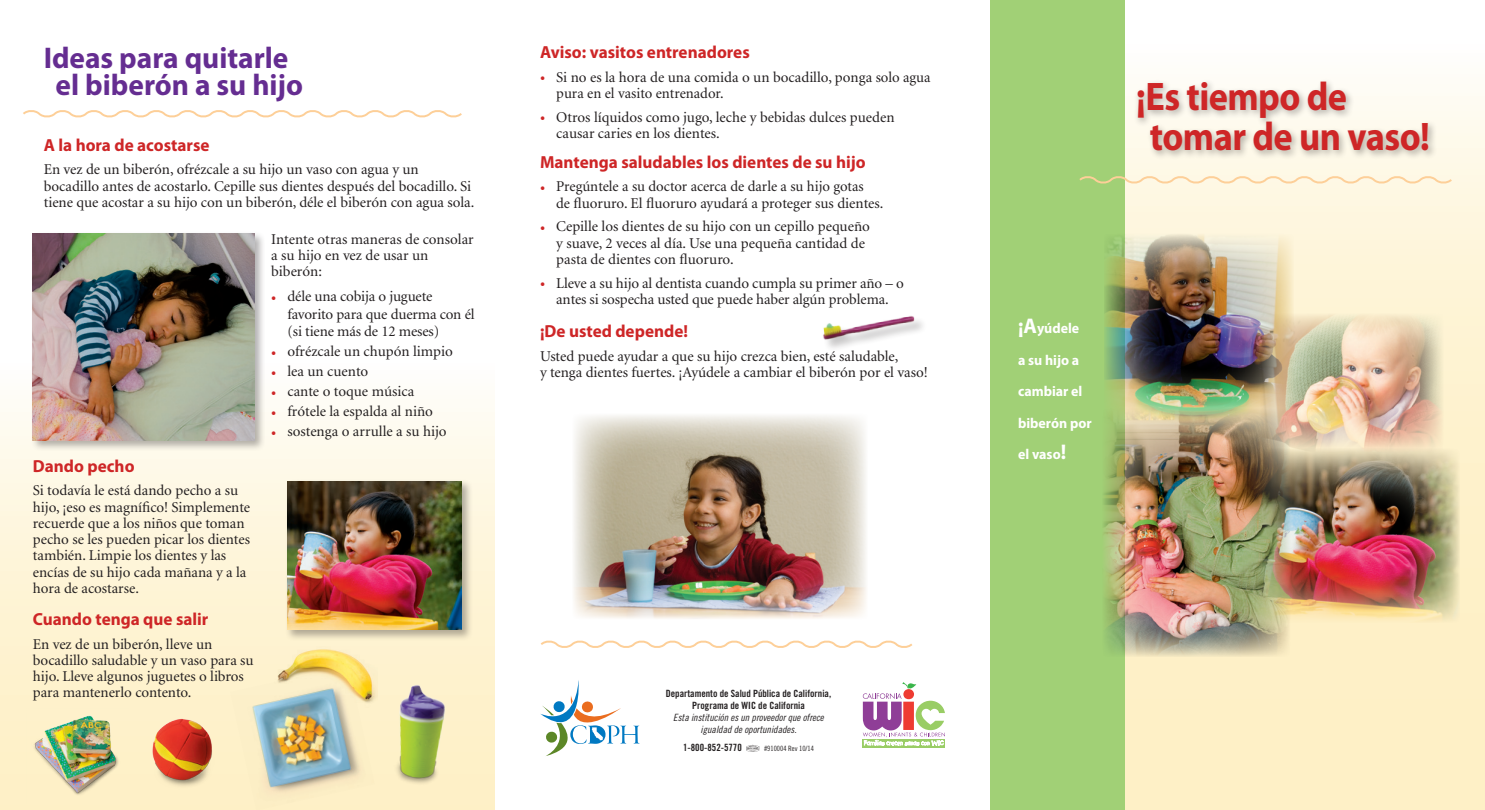
<style>
.page{position:relative;width:1485px;height:810px;background:#fff}
.page>*{position:absolute;margin:0;border:0;box-sizing:border-box;transform-origin:0 0}
.Brochure_title{font:700 40px "Myriad Pro";letter-spacing:-.015em;color:#ce2627;scale:.91 1}
.Main_Heading{font:700 30px/27.5px "Myriad Pro";color:#652d91;text-align:center}
.Subhead{font:700 17.5px "Myriad Pro";color:#ce2627}
.Body_text{font:700 17.5px "Myriad Pro";color:#ce2627}
.Body_text-2{font:15px/16.2px "Minion";color:#231f20}
.Bullet_text{font:15px/16.2px "Minion";color:#231f20}
.t1{font:700 14.38px/31.5px "Myriad Pro";color:#fff}
.t2{font:10px/12px "Trade Gothic Bold Cond Twenty";color:#231f20;text-align:center}
.t3{font:7.25px "Trade Gothic Cond Eighteen";color:#231f20}
.s1{font-size:17.5px;color:#ce2627}
.s2{font-family:"Trade Gothic Cond Eighteen Obl"}
.s3{font-size:21.25px}
</style>
<div class="page">
<div style="left:0;top:359px;width:495px;height:451px;background:linear-gradient(to bottom,#fefcf7,#feeebf)"></div>
<svg style="left:1125px;top:93px;width:360px;height:717px;background:#fdf2d0"></svg>
<div style="left:990px;top:0;width:135px;height:810px;background:#a1d076"></div>
<svg style="left:1079px;top:173px;width:375px;height:13px;background:#f4edcc"></svg>
<div style="left:1134px;top:78px;width:304px;height:82px;background:#231f20;opacity:.35"></div>
<div style="left:31px;top:231px;width:234px;height:221px;background:#231f20;opacity:.35"></div>
<img style="left:33px;top:233px;width:221px;height:208px">
<div style="left:285px;top:479px;width:188px;height:162px;background:#231f20;opacity:.35"></div>
<img style="left:288px;top:481px;width:174px;height:149px">
<svg style="left:23px;top:110px;width:439px;height:8px"></svg>
<img style="left:27px;top:709px;width:101px;height:97px">
<img style="left:145px;top:715px;width:82px;height:75px">
<img style="left:383px;top:676px;width:77px;height:117px">
<img style="left:823px;top:316px;width:100px;height:32px">
<img style="left:1291px;top:448px;width:169px;height:175px">
<img style="left:1103px;top:424px;width:188px;height:233px">
<img style="left:1104px;top:234px;width:190px;height:190px">
<img style="left:1260px;top:314px;width:184px;height:138px">
<img style="left:574px;top:415px;width:292px;height:204px">
<svg style="left:540px;top:640px;width:372px;height:8px"></svg>
<div style="left:230px;top:666px;width:145px;height:144px;background:#fef0c7"></div>
<img style="left:253px;top:648px;width:119px;height:139px">
<img style="left:275px;top:647px;width:103px;height:62px">
<div style="left:863px;top:739px;width:82px;height:8px;background:#99cd65"></div>
<svg style="left:863px;top:682px;width:82px;height:64px"></svg>
<svg style="left:540px;top:680px;width:100px;height:76px"></svg>
<svg style="left:746px;top:745px;width:13px;height:7px"></svg>
<p class="Main_Heading" style="left:44px;top:43px;width:261px">Ideas para quitarle el biberón a su hijo</p>
<p class="Subhead" style="left:44px;top:133px;width:167px">A la hora de acostarse</p>
<p class="Body_text-2" style="left:44px;top:162px;width:432px">En vez de un biberón, ofrézcale a su hijo un vaso con agua y un bocadillo antes de acostarlo. Cepille sus dientes después del bocadillo. Si tiene que acostar a su hijo con un biberón, déle el biberón con agua sola.</p>
<p class="Body_text-2" style="left:271px;top:232px;width:204px">Intente otras maneras de consolar a su hijo en vez de usar un biberón:</p>
<p class="Bullet_text" style="left:287px;top:288px;width:189px;line-height:17.5px;text-indent:-16px"><span class="s1">•</span> déle una cobija o juguete favorito para que duerma con él (si tiene más de 12 meses)</p>
<p class="Bullet_text" style="left:271px;top:344px;width:183px"><span class="s1">•</span> ofrézcale un chupón limpio</p>
<p class="Bullet_text" style="left:271px;top:364px;width:99px"><span class="s1">•</span> lea un cuento</p>
<p class="Bullet_text" style="left:271px;top:384px;width:145px"><span class="s1">•</span> cante o toque música</p>
<p class="Bullet_text" style="left:271px;top:404px;width:163px"><span class="s1">•</span> frótele la espalda al niño</p>
<p class="Bullet_text" style="left:271px;top:424px;width:177px"><span class="s1">•</span> sostenga o arrulle a su hijo</p>
<p class="Subhead" style="left:33px;top:454px;width:103px">Dando pecho</p>
<p class="Body_text-2" style="left:33px;top:483px;width:219px">Si todavía le está dando pecho a su hijo, ¡eso es magnífico! Simplemente recuerde que a los niños que toman pecho se les pueden picar los dientes también. Limpie los dientes y las encías de su hijo cada mañana y a la hora de acostarse.</p>
<p class="Body_text" style="left:33px;top:608px;width:177px">Cuando tenga que salir</p>
<p class="Body_text-2" style="left:33px;top:636px;width:222px">En vez de un biberón, lleve un bocadillo saludable y un vaso para su hijo. Lleve algunos juguetes o libros para mantenerlo contento.</p>
<p class="Subhead" style="left:540px;top:41px;width:211px">Aviso: vasitos entrenadores</p>
<p class="Bullet_text" style="left:556px;top:70px;width:376px;text-indent:-16px"><span class="s1">•</span> Si no es la hora de una comida o un bocadillo, ponga solo agua pura en el vasito entrenador.</p>
<p class="Bullet_text" style="left:556px;top:110px;width:340px;text-indent:-16px"><span class="s1">•</span> Otros líquidos como jugo, leche y bebidas dulces pueden causar caries en los dientes.</p>
<p class="Subhead" style="left:540px;top:150px;width:327px">Mantenga saludables los dientes de su hijo</p>
<p class="Bullet_text" style="left:556px;top:179px;width:329px;text-indent:-16px"><span class="s1">•</span> Pregúntele a su doctor acerca de darle a su hijo gotas<br>de fluoruro. El fluoruro ayudará a proteger sus dientes.</p>
<p class="Bullet_text" style="left:556px;top:219px;width:315px;text-indent:-16px"><span class="s1">•</span> Cepille los dientes de su hijo con un cepillo pequeño y suave, 2 veces al día. Use una pequeña cantidad de pasta de dientes con fluoruro.</p>
<p class="Bullet_text" style="left:540px;top:275px;width:365px;text-align:center"><span class="s1">•</span> Lleve a su hijo al dentista cuando cumpla su primer año – o antes si sospecha usted que puede haber algún problema.</p>
<p class="Subhead" style="left:540px;top:320px;width:150px">¡De usted depende!</p>
<p class="Body_text-2" style="left:540px;top:348px;width:389px">Usted puede ayudar a que su hijo crezca bien, esté saludable,<br>y tenga dientes fuertes. ¡Ayúdele a cambiar el biberón por el vaso!</p>
<p class="t2" style="left:666px;top:688px;width:167px">Departamento de Salud Pública de California, Programa de WIC de California<br><span class="s2">Esta institución es un proveedor que ofrece igualdad de oportunidades.</span></p>
<p class="t2" style="left:683px;top:742px;width:60px">1-800-852-5770</p>
<p class="t3" style="left:764px;top:744px;width:52px">#910004 Rev 10/14</p>
<h1 class="Brochure_title" style="left:1136px;top:70px;width:233px">¡Es tiempo de</h1>
<p class="Brochure_title" style="left:1150px;top:110px;width:309px">tomar de un vaso!</p>
<p class="t1" style="left:1018px;top:312px;width:75px"><span class="s3">¡A</span>yúdele<br>a su hijo a cambiar el biberón por el vaso<span class="s3">!</span></p>
</div>
